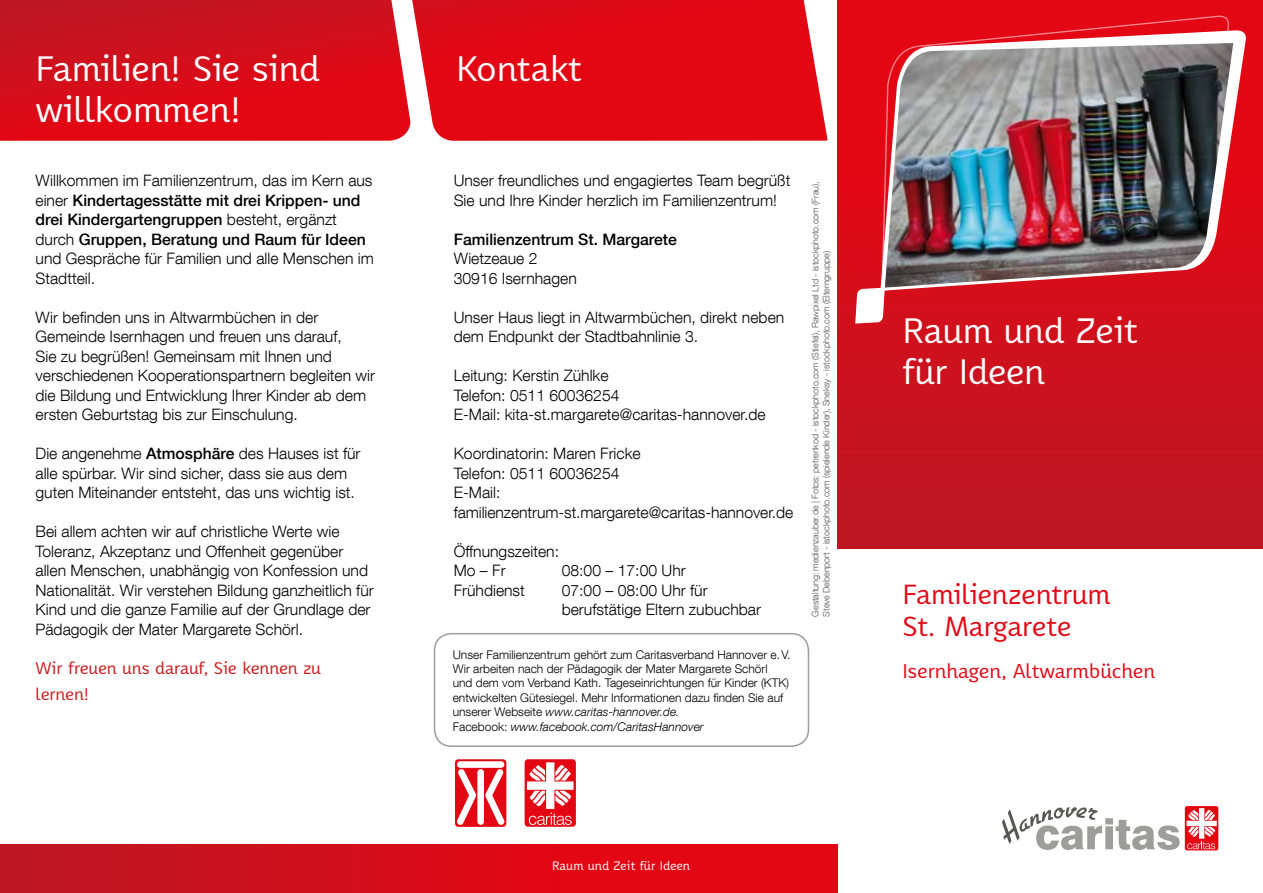
<style>
.page{position:relative;width:1263px;height:893px;background:#fff}
.page>*{position:absolute;margin:0;border:0;box-sizing:border-box;transform-origin:0 0}
.t1{font:34.5px/41.4px "Karbid Pro";color:#fff}
.t2{font:27px/32.4px "Karbid Pro";color:#e30613}
.t3{font:19.5px "Karbid Pro";color:#e30613}
.t4{font:16.5px/26.2px "Karbid Pro";letter-spacing:-.005em;color:#cd171a}
.t5{font:300 15.75px/19.5px "Helvetica Neue LT Com";color:#000}
.t6{font:500 15.75px "Helvetica Neue LT Com";color:#000}
.t7{font:300 12px/14.4px "Helvetica Neue LT Com";color:#000}
.t8{font:12px "Karbid Pro";letter-spacing:.005em;color:#fff}
.t9{font:300 9px/10.8px "Helvetica Neue LT Com";letter-spacing:-.01em;color:#575756}
.s1{font-weight:500}
.s2{font-style:italic}
</style>
<div class="page">
<div style="left:0;top:844px;width:838px;height:49px;background:linear-gradient(to right,#bf1823,#eb0310)"></div>
<div style="left:838px;top:0;width:425px;height:549px;background:linear-gradient(to bottom,#ec0310,#be1823)"></div>
<svg style="left:0;top:0;width:410px;height:141px;background:#d6121e"></svg>
<svg style="left:432px;top:0;width:395px;height:141px;background:#e20e1b"></svg>
<div style="left:1185px;top:806px;width:33px;height:44px;background:#e30613;border-radius:2px"></div>
<svg style="left:1186px;top:808px;width:31px;height:41px"></svg>
<svg style="left:1002px;top:807px;width:178px;height:43px"></svg>
<svg style="left:880px;top:15px;width:350px;height:277px;background:#e20b18"></svg>
<svg style="left:880px;top:28px;width:367px;height:263px;fill:#e30715"></svg>
<img style="left:885px;top:43px;width:348px;height:245px">
<svg style="left:855px;top:288px;width:30px;height:36px"></svg>
<div style="left:434px;top:633px;width:375px;height:114px;border:2px solid #9d9d9c;border-radius:17px"></div>
<div style="left:525px;top:759px;width:51px;height:68px;background:#e30613;border-radius:3px"></div>
<svg style="left:527px;top:762px;width:46px;height:63px"></svg>
<div style="left:455px;top:759px;width:51px;height:68px;background:#e30613;border-radius:3px"></div>
<svg style="left:485px;top:769px;width:19px;height:56px"></svg>
<svg style="left:457px;top:769px;width:19px;height:56px"></svg>
<div style="left:477px;top:769px;width:7px;height:56px;background:#fff;border-radius:3px"></div>
<div style="left:457px;top:761px;width:47px;height:7px;background:#fff;border-radius:3px"></div>
<h1 class="t1" style="left:36px;top:47px;width:285px">Familien! Sie sind</h1>
<h1 class="t1" style="left:456px;top:47px;width:127px">Kontakt</h1>
<h1 class="t1" style="left:36px;top:88px;width:207px">willkommen!</h1>
<p class="t5" style="left:36px;top:171px;width:340px">Willkommen im Familienzentrum, das im Kern aus einer <span class="s1">Kindertagesstätte mit drei Krippen- und drei Kindergartengruppen</span> besteht, ergänzt durch <span class="s1">Gruppen, Beratung und Raum für Ideen </span>und Gespräche für Familien und alle Menschen im Stadtteil.</p>
<p class="t5" style="left:36px;top:307px;width:341px">Wir befinden uns in Altwarmbüchen in der Gemeinde Isernhagen und freuen uns darauf,<br>Sie zu begrüßen! Gemeinsam mit Ihnen und verschiedenen Kooperationspartnern begleiten wir die Bildung und Entwicklung Ihrer Kinder ab dem ersten Geburtstag bis zur Einschulung.</p>
<p class="t5" style="left:36px;top:444px;width:326px">Die angenehme <span class="s1">Atmosphäre</span> des Hauses ist für alle spürbar. Wir sind sicher, dass sie aus dem guten Miteinander entsteht, das uns wichtig ist.</p>
<p class="t5" style="left:36px;top:522px;width:340px">Bei allem achten wir auf christliche Werte wie Toleranz, Akzeptanz und Offenheit gegenüber allen Menschen, unabhängig von Konfession und Nationalität. Wir verstehen Bildung ganzheitlich für Kind und die ganze Familie auf der Grundlage der Pädagogik der Mater Margarete Schörl.</p>
<p class="t4" style="left:36px;top:655px;width:287px">Wir freuen uns darauf, Sie kennen zu lernen!</p>
<p class="t5" style="left:454px;top:171px;width:338px">Unser freundliches und engagiertes Team begrüßt<br>Sie und Ihre Kinder herzlich im Familienzentrum!</p>
<p class="t6" style="left:454px;top:230px;width:225px">Familienzentrum St. Margarete</p>
<p class="t5" style="left:454px;top:249px;width:125px">Wietzeaue 2<br>30916 Isernhagen</p>
<p class="t5" style="left:454px;top:307px;width:332px">Unser Haus liegt in Altwarmbüchen, direkt neben dem Endpunkt der Stadtbahnlinie 3.</p>
<p class="t5" style="left:454px;top:366px;width:313px">Leitung: Kerstin Zühlke<br>Telefon: 0511 60036254<br>E-Mail: kita-st.margarete@caritas-hannover.de</p>
<p class="t5" style="left:454px;top:444px;width:341px">Koordinatorin: Maren Fricke<br>Telefon: 0511 60036254<br>E-Mail: familienzentrum-st.margarete@caritas-hannover.de</p>
<p class="t5" style="left:454px;top:541px;width:107px">Öffnungszeiten:<br>Mo – Fr</p>
<p class="t5" style="left:562px;top:561px;width:126px">08:00 – 17:00 Uhr</p>
<p class="t5" style="left:454px;top:580px;width:73px">Frühdienst</p>
<p class="t5" style="left:562px;top:580px;width:201px">07:00 – 08:00 Uhr für berufstätige Eltern zubuchbar</p>
<p class="t7" style="left:453px;top:647px;width:339px">Unser Familienzentrum gehört zum Caritasverband Hannover e.V.<br>Wir arbeiten nach der Pädagogik der Mater Margarete Schörl<br>und dem vom Verband Kath. Tageseinrichtungen für Kinder (KTK) entwickelten Gütesiegel. Mehr Informationen dazu finden Sie auf unserer Webseite <span class="s2">www.caritas-hannover.de.<br></span>Facebook: <span class="s2">www.facebook.com/CaritasHannover</span></p>
<p class="t9" style="left:810px;top:617px;width:437px;rotate:-90deg">Gestaltung: medienzauber.de | Fotos: petrenkod - istockphoto.com (Stiefel), Rawpixel Ltd - istockphoto.com (Frau),<br>Steve Debenport - istockphoto.com (spielende Kinder), Sneksy - istockphoto.com (Elterngruppe)</p>
<p class="t8" style="left:552px;top:857px;width:139px">Raum und Zeit für Ideen</p>
<h1 class="t1" style="left:902px;top:309px;width:237px">Raum und Zeit für Ideen</h1>
<h2 class="t2" style="left:902px;top:577px;width:209px">Familienzentrum<br>St. Margarete</h2>
<p class="t3" style="left:902px;top:657px;width:254px">Isernhagen, Altwarmbüchen</p>
</div>
